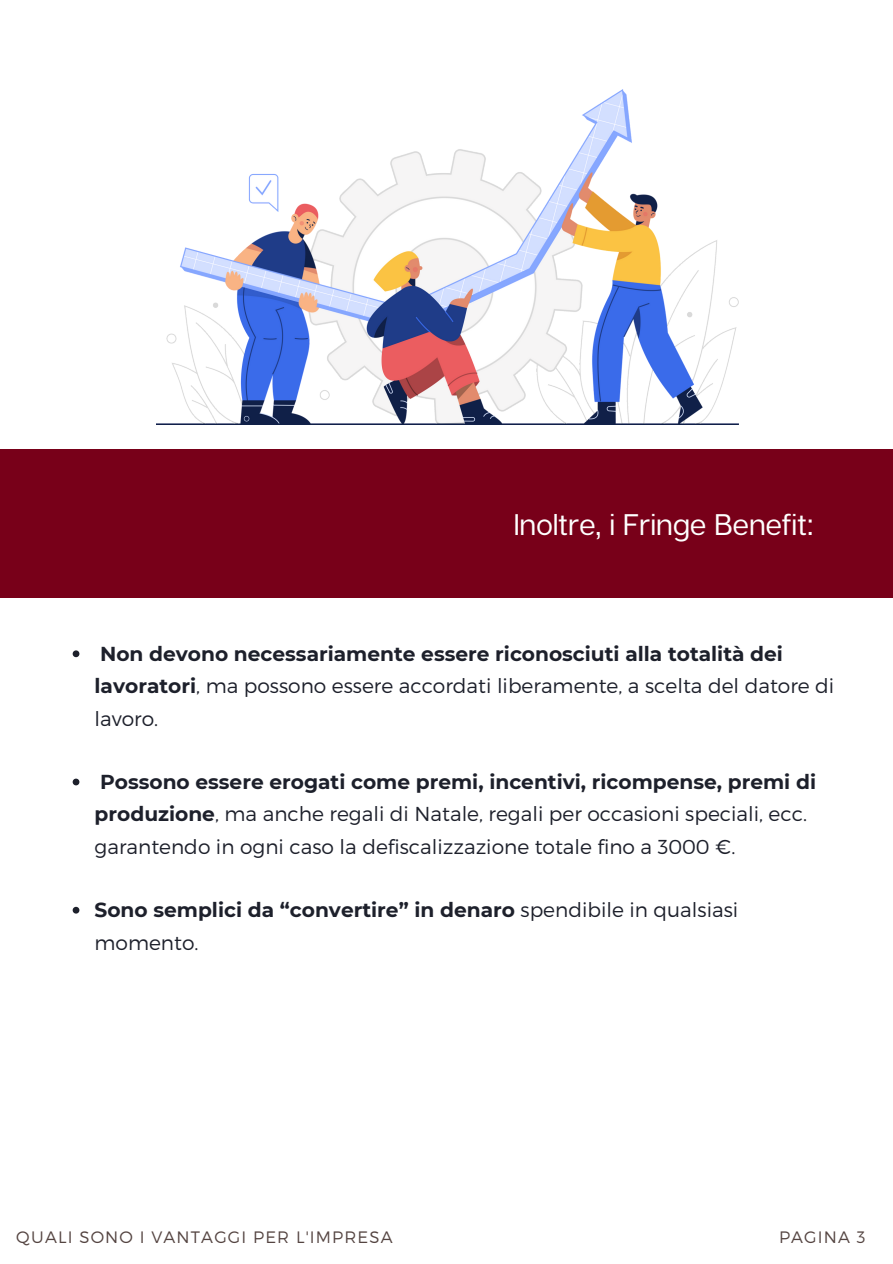
<style>
.page{position:relative;width:893px;height:1264px;background:#fff}
.page>*{position:absolute;margin:0;border:0;box-sizing:border-box;transform-origin:0 0}
.t1{font:29.7px "Articulat CF";color:#fff}
.t2{font:700 20.1px/32.5px "Montserrat";color:#1d202b}
.t3{font:300 20.1px/32.5px "Montserrat";color:#1d202b}
.t4{font:300 16.5px "Montserrat";letter-spacing:.07em;color:#544441}
.s1{font-weight:300}
.s2{font-weight:700}
</style>
<div class="page">
<img style="left:156px;top:89px;width:582px;height:335px">
<svg style="left:73px;top:650px;width:6px;height:7px"></svg>
<svg style="left:73px;top:778px;width:6px;height:7px"></svg>
<svg style="left:73px;top:906px;width:6px;height:7px"></svg>
<div style="left:0;top:449px;width:892px;height:149px;background:#780019"></div>
<h1 class="t1" style="left:513px;top:506px;width:302px">Inoltre, i Fringe Benefit:</h1>
<p class="t2" style="left:95px;top:637px;width:741px">Non devono necessariamente essere riconosciuti alla totalità dei lavoratori<span class="s1">, ma possono essere accordati liberamente, a scelta del datore di lavoro.</span></p>
<p class="t3" style="left:95px;top:764px;width:723px"><span class="s2">Possono essere erogati come premi, incentivi, ricompense, premi di produzione</span>, ma anche regali di Natale, regali per occasioni speciali, ecc. garantendo in ogni caso la defiscalizzazione totale fino a 3000 €.</p>
<p class="t2" style="left:95px;top:893px;width:645px">Sono semplici da “convertire” in denaro <span class="s1">spendibile in qualsiasi momento.</span></p>
<p class="t4" style="left:16px;top:1226px;width:378px">QUALI SONO I VANTAGGI PER L'IMPRESA</p>
<p class="t4" style="left:779px;top:1226px;width:88px">PAGINA 3</p>
</div>
